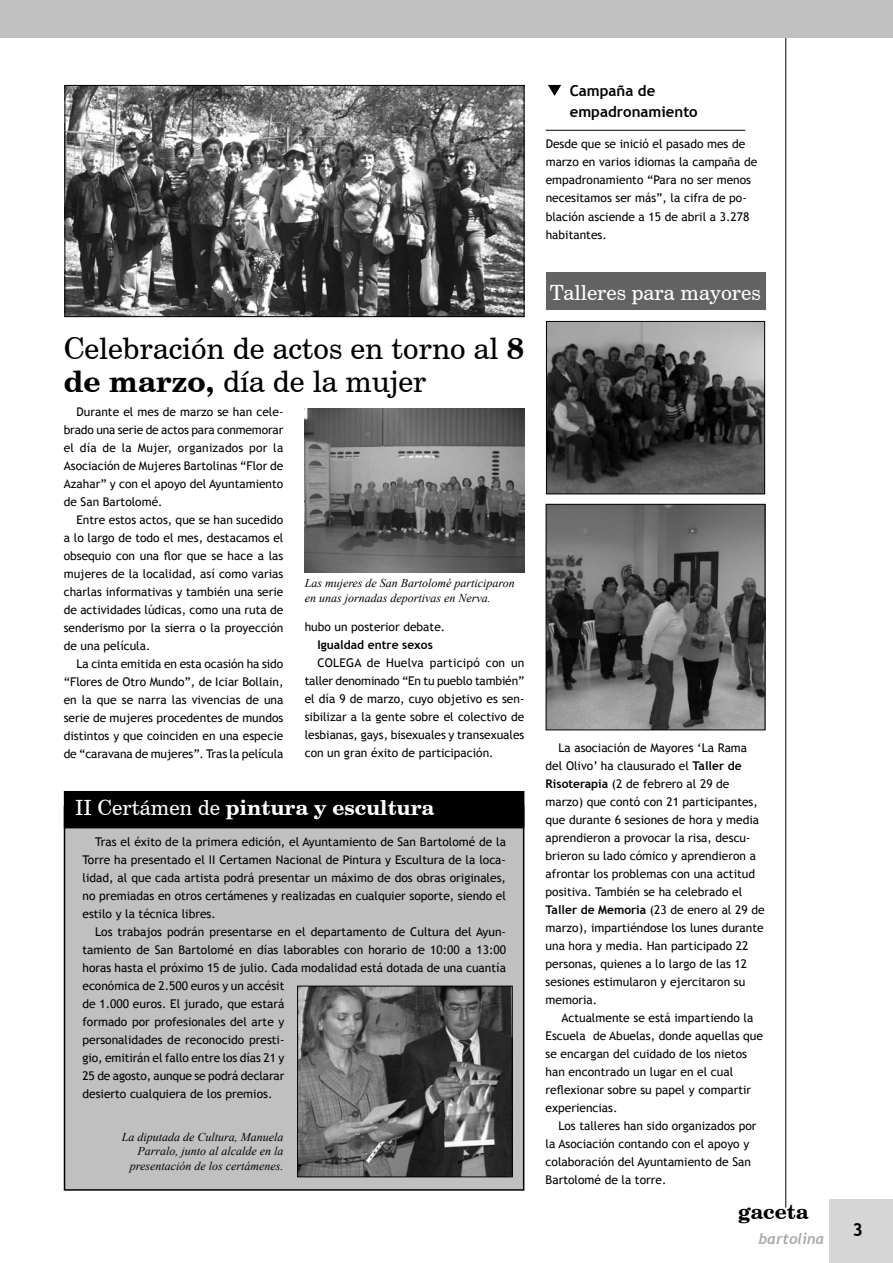
<style>
.page{position:relative;width:893px;height:1263px;background:#fff}
.page>*{position:absolute;margin:0;border:0;box-sizing:border-box;transform-origin:0 0}
.t1{font:30px/33px "Century Schoolbook BT";color:#000}
.t2{font:700 21px "Century Schoolbook BT";color:#fff}
.t3{font:21px "Century Schoolbook BT";color:#fff}
.t4{font:700 21px "Century Schoolbook BT";color:#000}
.t5{font:700 18px "Trebuchet MS";color:#000}
.t6{font:700 15px/21px "Trebuchet MS";color:#000}
.t7{font:italic 700 15px "Trebuchet";letter-spacing:-.005em;color:#aaa}
.texto{font:12px/18px "Trebuchet MS";color:#000}
.Pie{font:italic 12px/14.4px "Times New Roman";color:#000}
.texto-2{font:700 12px "Trebuchet MS";color:#000}
.s1{font-weight:700}
.s2{font-weight:400}
</style>
<div class="page">
<hr style="left:785px;top:0;width:1px;height:1208px;background:#000">
<div style="left:829px;top:1199px;width:64px;height:64px;background:#d6d6d6"></div>
<div style="left:64px;top:806px;width:460px;height:384px;background:#c0c0c0"></div>
<div style="left:546px;top:272px;width:219px;height:38px;background:#636363"></div>
<div style="left:65px;top:792px;width:459px;height:36px;background:#000"></div>
<div style="left:64px;top:791px;width:460px;height:37px;border:2px solid #000"></div>
<div style="left:0;top:0;width:893px;height:38px;background:#c0c0c0"></div>
<hr style="left:546px;top:130px;width:199px;height:1px;background:#000">
<svg style="left:548px;top:84px;width:13px;height:12px"></svg>
<img style="left:548px;top:323px;width:215px;height:169px">
<div style="left:546px;top:321px;width:219px;height:173px;border:1px solid #000"></div>
<img style="left:67px;top:87px;width:455px;height:228px">
<div style="left:65px;top:85px;width:459px;height:232px;border:1px solid #000"></div>
<img style="left:305px;top:408px;width:219px;height:165px">
<img style="left:299px;top:988px;width:212px;height:187px">
<div style="left:297px;top:986px;width:216px;height:191px;border:1px solid #000"></div>
<img style="left:548px;top:506px;width:215px;height:222px">
<div style="left:546px;top:504px;width:219px;height:226px;border:1px solid #000"></div>
<p class="t1" style="left:64px;top:332px;width:462px">Celebración de actos en torno al <span class="s1">8 de marzo,</span> día de la mujer</p>
<p class="texto" style="left:64px;top:403px;width:221px;text-align:justify;text-indent:13px">Durante el mes de marzo se han cele&shy;brado una serie de actos para conmemorar el día de la Mujer, organizados por la Asociación de Mujeres Bartolinas “Flor de Azahar” y con el apoyo del Ayuntamiento de San Bartolomé.</p>
<p class="texto" style="left:64px;top:511px;width:221px;text-align:justify;text-indent:13px">Entre estos actos, que se han sucedido a lo largo de todo el mes, destacamos el obsequio con una flor que se hace a las mujeres de la localidad, así como varias charlas informativas y también una serie de actividades lúdicas, como una ruta de senderismo por la sierra o la proyección de una película.</p>
<p class="texto" style="left:64px;top:655px;width:221px;text-align:justify;text-indent:13px">La cinta emitida en esta ocasión ha sido “Flores de Otro Mundo”, de Iciar Bollain, en la que se narra las vivencias de una serie de mujeres procedentes de mundos distintos y que coinciden en una especie de “caravana de mujeres”. Tras la película</p>
<p class="t2" style="left:75px;top:794px;width:361px"><span class="s2">II Certámen de</span> pintura y escultura</p>
<p class="texto" style="left:82px;top:833px;width:425px;text-align:justify;text-indent:13px">Tras el éxito de la primera edición, el Ayuntamiento de San Bartolomé de la Torre ha presentado el II Certamen Nacional de Pintura y Escultura de la loca&shy;lidad, al que cada artista podrá presentar un máximo de dos obras originales, no premiadas en otros certámenes y realizadas en cualquier soporte, siendo el estilo y la técnica libres.</p>
<p class="texto" style="left:82px;top:923px;width:425px;text-indent:13px">Los trabajos podrán presentarse en el departamento de Cultura del Ayun&shy;tamiento de San Bartolomé en días laborables con horario de 10:00 a 13:00 horas hasta el próximo 15 de julio. Cada modalidad está dotada de una cuantía económica de 2.500 euros y un accésit<br>de 1.000 euros. El jurado, que estará<br>formado por profesionales del arte y<br>personalidades de reconocido presti-<br>gio, emitirán el fallo entre los días 21 y<br>25 de agosto, aunque se podrá declarar<br>desierto cualquiera de los premios.</p>
<p class="Pie" style="left:305px;top:576px;width:212px">Las mujeres de San Bartolomé participaron en unas jornadas deportivas en Nerva.</p>
<p class="texto" style="left:305px;top:618px;width:142px">hubo un posterior debate.</p>
<p class="texto-2" style="left:317px;top:638px;width:117px">Igualdad entre sexos</p>
<p class="texto" style="left:305px;top:654px;width:221px;text-align:justify;text-indent:13px">COLEGA de Huelva participó con un taller denominado “En tu pueblo también” el día 9 de marzo, cuyo objetivo es sen&shy;sibilizar a la gente sobre el colectivo de lesbianas, gays, bisexuales y transexuales con un gran éxito de participación.</p>
<p class="Pie" style="left:122px;top:1129px;width:163px;text-align:right">La diputada de Cultura, Manuela<br>Parralo, junto al alcalde en la presentación de los certámenes.</p>
<p class="t6" style="left:570px;top:81px;width:129px">Campaña de empadronamiento</p>
<p class="texto" style="left:546px;top:135px;width:213px">Desde que se inició el pasado mes de marzo en varios idiomas la campaña de empadronamiento “Para no ser menos necesitamos ser más”, la cifra de po&shy;blación asciende a 15 de abril a 3.278 habitantes.</p>
<p class="t3" style="left:549px;top:280px;width:213px">Talleres para mayores</p>
<p class="texto" style="left:546px;top:739px;width:220px;text-indent:13px">La asociación de Mayores ‘La Rama del Olivo’ ha clausurado el <span class="s1">Taller de Risoterapia</span> (2 de febrero al 29 de marzo) que contó con 21 participantes, que durante 6 sesiones de hora y media aprendieron a provocar la risa, descu&shy;brieron su lado cómico y aprendieron a afrontar los problemas con una actitud positiva. También se ha celebrado el <span class="s1">Taller de Memoria</span> (23 de enero al 29 de marzo), impartiéndose los lunes durante una hora y media. Han participado 22 personas, quienes a lo largo de las 12 sesiones estimularon y ejercitaron su memoria.</p>
<p class="texto" style="left:546px;top:1009px;width:219px;text-indent:16px">Actualmente se está impartiendo la Escuela de Abuelas, donde aquellas que se encargan del cuidado de los nietos han encontrado un lugar en el cual reflexionar sobre su papel y compartir experiencias.</p>
<p class="texto" style="left:546px;top:1117px;width:212px;text-indent:13px">Los talleres han sido organizados por la Asociación contando con el apoyo y colaboración del Ayuntamiento de San Bartolomé de la torre.</p>
<h2 class="t4" style="left:738px;top:1199px;width:72px">gaceta</h2>
<p class="t7" style="left:758px;top:1230px;width:67px">bartolina</p>
<h3 class="t5" style="left:853px;top:1218px;width:12px">3</h3>
</div>
